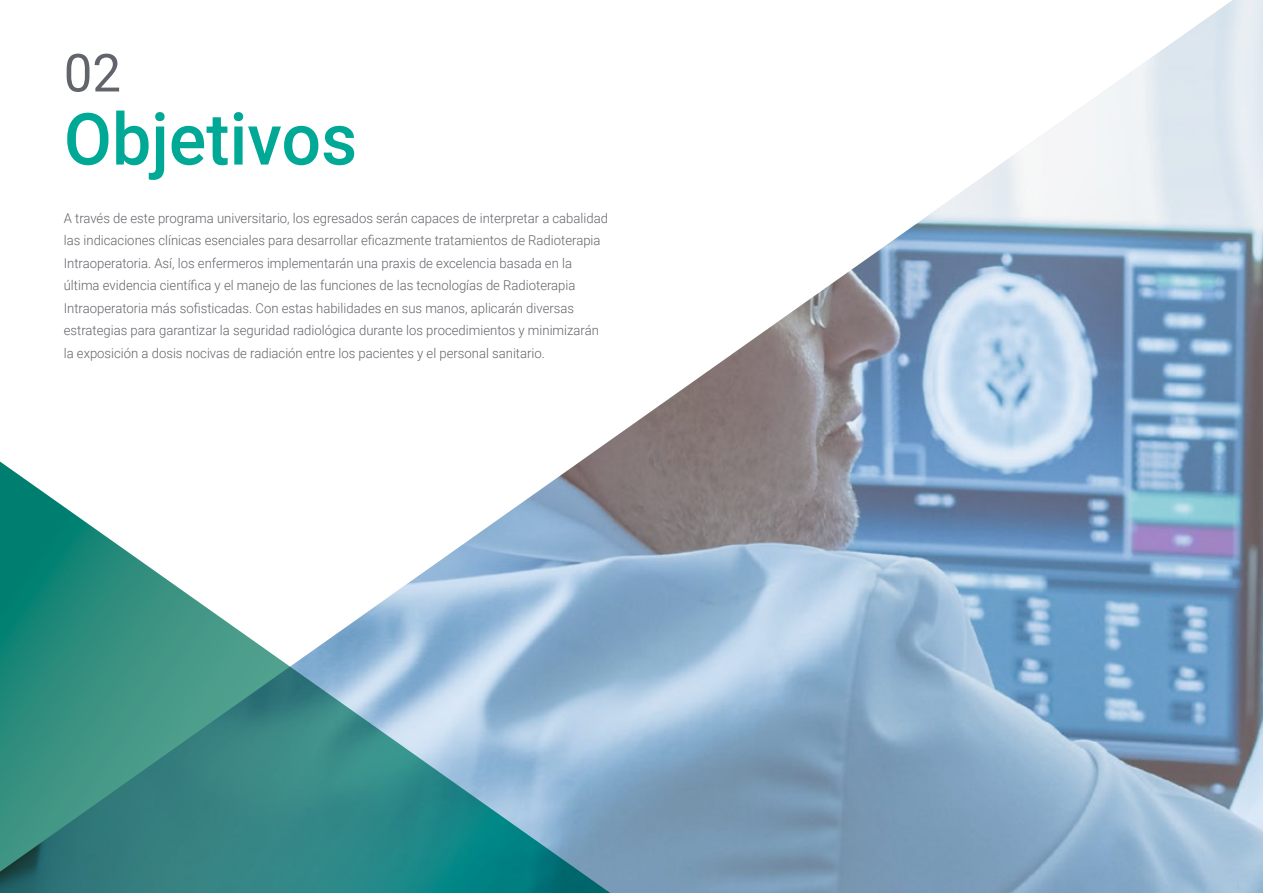
<style>
.page{position:relative;width:1263px;height:893px;background:#fff}
.page>*{position:absolute;margin:0;border:0;box-sizing:border-box;transform-origin:0 0}
.t1{font:500 72px "Roboto";color:#00a996}
.t2{font:52.5px "Roboto";color:#61646a}
.t3{font:300 13.5px/22.5px "Roboto";color:#61646a}
</style>
<div class="page">
<img style="left:602px;top:0;width:661px;height:893px">
<svg style="left:0;top:446px;width:640px;height:447px"></svg>
<h2 class="t2" style="left:64px;top:36px;width:59px">02</h2>
<h1 class="t1" style="left:64px;top:89px;width:295px">Objetivos</h1>
<p class="t3" style="left:64px;top:206px;width:546px">A través de este programa universitario, los egresados serán capaces de interpretar a cabalidad las indicaciones clínicas esenciales para desarrollar eficazmente tratamientos de Radioterapia Intraoperatoria. Así, los enfermeros implementarán una praxis de excelencia basada en la última evidencia científica y el manejo de las funciones de las tecnologías de Radioterapia Intraoperatoria más sofisticadas. Con estas habilidades en sus manos, aplicarán diversas estrategias para garantizar la seguridad radiológica durante los procedimientos y minimizarán la exposición a dosis nocivas de radiación entre los pacientes y el personal sanitario.</p>
</div>
